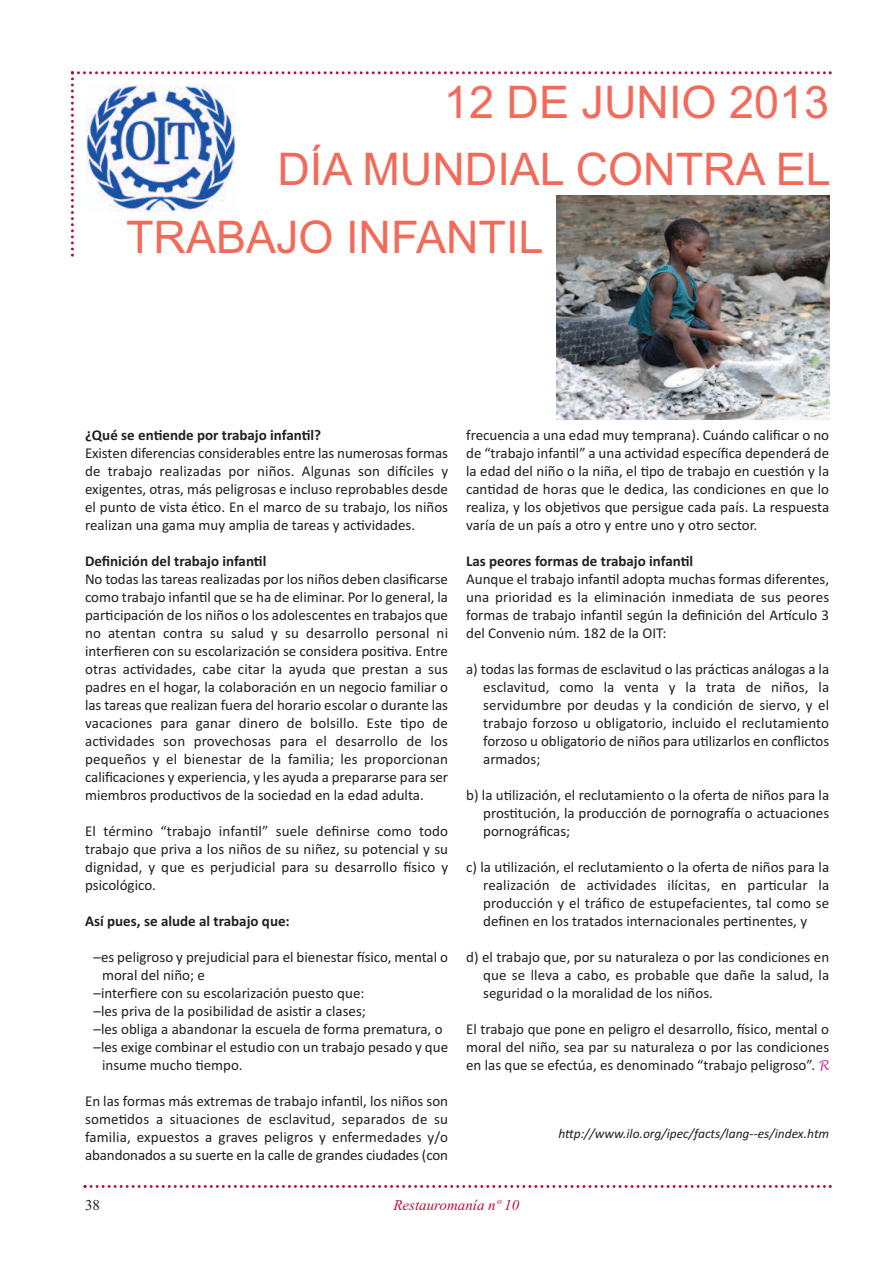
<style>
.page{position:relative;width:893px;height:1263px;background:#fff}
.page>*{position:absolute;margin:0;border:0;box-sizing:border-box;transform-origin:0 0}
.t1{font:45px "Arial";color:#f26b5a}
.t2{font:15px/18px "Calibri";color:#231f20;text-align:justify}
.t3{font:700 15px "Calibri";color:#231f20}
.t4{font:italic 15px "Times New Roman";color:#b90f36}
.t5{font:15px "Times New Roman";color:#231f20}
.t6{font:italic 13.5px "Calibri";color:#231f20}
.s1{font-family:"Lucida Handwriting";font-style:italic;font-size:13.5px;color:#ca3595}
</style>
<div class="page">
<svg style="left:84px;top:1185px;width:748px;height:3px"></svg>
<svg style="left:71px;top:71px;width:761px;height:186px"></svg>
<img style="left:87px;top:85px;width:148px;height:127px">
<img style="left:557px;top:195px;width:272px;height:224px">
<h1 class="t1" style="left:444px;top:76px;width:387px">12 DE JUNIO 2013</h1>
<h1 class="t1" style="left:277px;top:143px;width:555px">DÍA MUNDIAL CONTRA EL</h1>
<h1 class="t1" style="left:126px;top:211px;width:419px">TRABAJO INFANTIL</h1>
<p class="t3" style="left:85px;top:426px;width:238px">¿Qué se entiende por trabajo infantil?</p>
<p class="t2" style="left:85px;top:444px;width:365px">Existen diferencias considerables entre las numerosas formas de trabajo realizadas por niños. Algunas son difíciles y exigentes, otras, más peligrosas e incluso reprobables desde el punto de vista ético. En el marco de su trabajo, los niños realizan una gama muy amplia de tareas y actividades.</p>
<p class="t3" style="left:85px;top:552px;width:183px">Definición del trabajo infantil</p>
<p class="t2" style="left:85px;top:570px;width:365px">No todas las tareas realizadas por los niños deben clasificarse como trabajo infantil que se ha de eliminar. Por lo general, la participación de los niños o los adolescentes en trabajos que no atentan contra su salud y su desarrollo personal ni interfieren con su escolarización se considera positiva. Entre otras actividades, cabe citar la ayuda que prestan a sus padres en el hogar, la colaboración en un negocio familiar o las tareas que realizan fuera del horario escolar o durante las vacaciones para ganar dinero de bolsillo. Este tipo de actividades son provechosas para el desarrollo de los pequeños y el bienestar de la familia; les proporcionan calificaciones y experiencia, y les ayuda a prepararse para ser miembros productivos de la sociedad en la edad adulta.</p>
<p class="t2" style="left:85px;top:822px;width:365px">El término “trabajo infantil” suele definirse como todo trabajo que priva a los niños de su niñez, su potencial y su dignidad, y que es perjudicial para su desarrollo físico y psicológico.</p>
<p class="t3" style="left:85px;top:912px;width:206px">Así pues, se alude al trabajo que:</p>
<p class="t2" style="left:94px;top:948px;width:356px">–es peligroso y prejudicial para el bienestar físico, mental o</p>
<p class="t2" style="left:102px;top:966px;width:105px">moral del niño; e</p>
<p class="t2" style="left:94px;top:984px;width:272px">–interfiere con su escolarización puesto que:</p>
<p class="t2" style="left:94px;top:1002px;width:274px">–les priva de la posibilidad de asistir a clases;</p>
<p class="t2" style="left:94px;top:1020px;width:351px">–les obliga a abandonar la escuela de forma prematura, o</p>
<p class="t2" style="left:94px;top:1038px;width:356px">–les exige combinar el estudio con un trabajo pesado y que</p>
<p class="t2" style="left:102px;top:1056px;width:142px">insume mucho tiempo.</p>
<p class="t2" style="left:85px;top:1092px;width:365px">En las formas más extremas de trabajo infantil, los niños son sometidos a situaciones de esclavitud, separados de su familia, expuestos a graves peligros y enfermedades y/o abandonados a su suerte en la calle de grandes ciudades (con</p>
<p class="t2" style="left:466px;top:426px;width:365px">frecuencia a una edad muy temprana). Cuándo calificar o no de “trabajo infantil” a una actividad específica dependerá de la edad del niño o la niña, el tipo de trabajo en cuestión y la cantidad de horas que le dedica, las condiciones en que lo realiza, y los objetivos que persigue cada país. La respuesta varía de un país a otro y entre uno y otro sector.</p>
<p class="t3" style="left:466px;top:552px;width:229px">Las peores formas de trabajo infantil</p>
<p class="t2" style="left:466px;top:570px;width:365px">Aunque el trabajo infantil adopta muchas formas diferentes, una prioridad es la eliminación inmediata de sus peores formas de trabajo infantil según la definición del Artículo 3 del Convenio núm. 182 de la OIT:</p>
<p class="t2" style="left:483px;top:660px;width:348px;text-indent:-17px">a) todas las formas de esclavitud o las prácticas análogas a la esclavitud, como la venta y la trata de niños, la servidumbre por deudas y la condición de siervo, y el trabajo forzoso u obligatorio, incluido el reclutamiento forzoso u obligatorio de niños para utilizarlos en conflictos armados;</p>
<p class="t2" style="left:483px;top:786px;width:348px;text-indent:-17px">b) la utilización, el reclutamiento o la oferta de niños para la prostitución, la producción de pornografía o actuaciones pornográficas;</p>
<p class="t2" style="left:483px;top:858px;width:348px;text-indent:-17px">c) la utilización, el reclutamiento o la oferta de niños para la realización de actividades ilícitas, en particular la producción y el tráfico de estupefacientes, tal como se definen en los tratados internacionales pertinentes, y</p>
<p class="t2" style="left:483px;top:948px;width:348px;text-indent:-17px">d) el trabajo que, por su naturaleza o por las condiciones en que se lleva a cabo, es probable que dañe la salud, la seguridad o la moralidad de los niños.</p>
<p class="t2" style="left:466px;top:1020px;width:365px">El trabajo que pone en peligro el desarrollo, físico, mental o moral del niño, sea par su naturaleza o por las condiciones en las que se efectúa, es denominado “trabajo peligroso”. <span class="s1">R</span></p>
<p class="t6" style="left:558px;top:1126px;width:272px">http://www.ilo.org/ipec/facts/lang--es/index.htm</p>
<p class="t5" style="left:85px;top:1196px;width:16px">38</p>
<p class="t4" style="left:393px;top:1196px;width:127px">Restauromanía nº 10</p>
</div>
